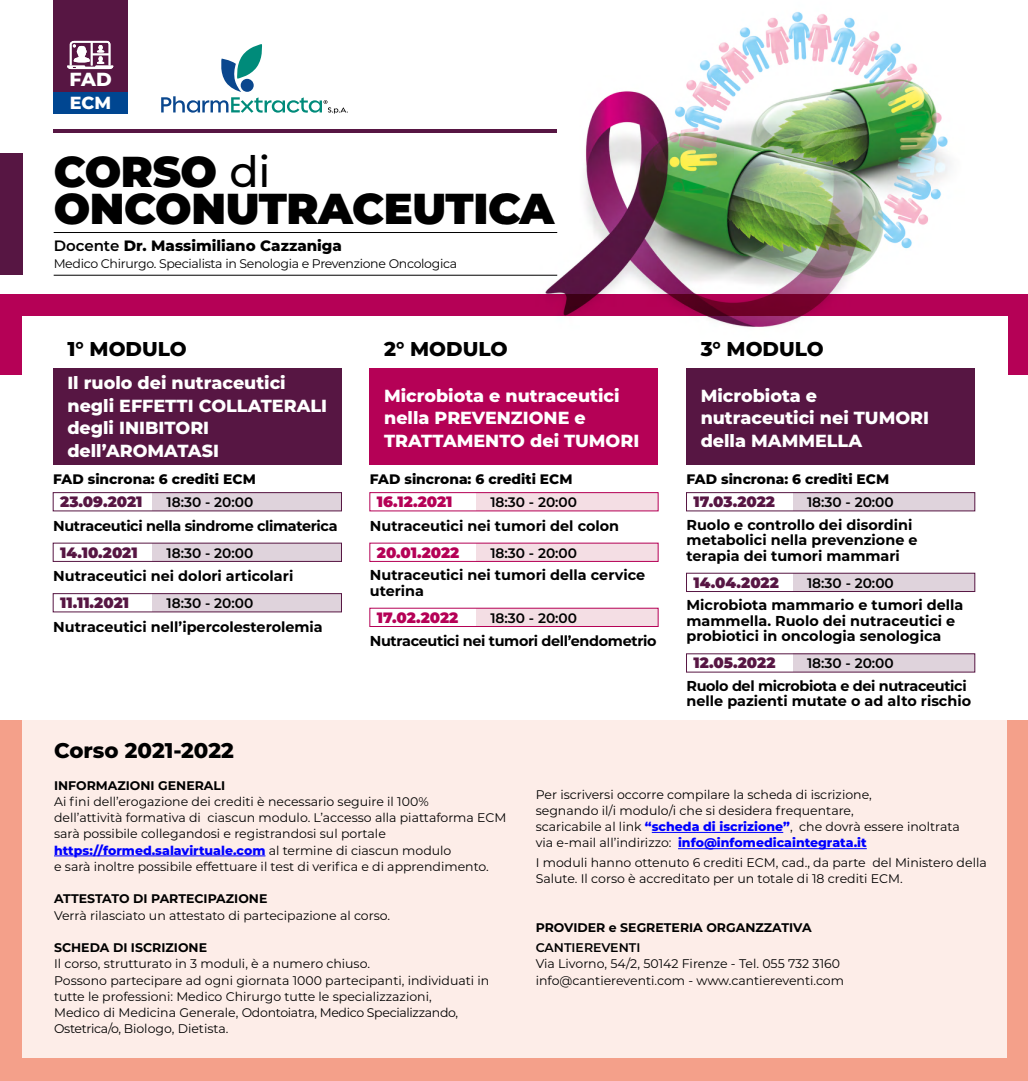
<style>
.page{position:relative;width:1028px;height:1081px;background:#fff}
.page>*{position:absolute;margin:0;border:0;box-sizing:border-box;transform-origin:0 0}
.t1{font:900 43.12px/37.5px "Montserrat";letter-spacing:-.01em;color:#000}
.t2{font:800 21.25px "Montserrat";color:#000}
.t3{font:800 20px "Montserrat";color:#000}
.t4{font:800 18.88px "Montserrat";color:#fff}
.t5{font:800 17.5px/22.5px "Montserrat";color:#fff}
.t6{font:900 15px "Montserrat";color:#571643}
.t7{font:800 15px "Montserrat";color:#000}
.t8{font:900 15px "Montserrat";color:#b50156}
.t9{font:700 14.38px/15.5px "Montserrat";color:#000}
.t10{font:700 14.38px "Montserrat";letter-spacing:-.025em;color:#000}
.t11{font:700 14.38px/15.5px "Montserrat";letter-spacing:-.02em;color:#000}
.t12{font:600 13.75px "Montserrat";color:#000}
.t13{font:800 13.75px "Montserrat";color:#000}
.t14{font:12.5px/16.2px "Montserrat";color:#000}
.t15{font:700 12.5px "Montserrat";color:#000}
.t16{font:12.5px "Montserrat";letter-spacing:-.025em;color:#000}
.t17{font:600 12.5px "Montserrat";color:#000}
.s1{font-weight:500}
.s2{font-weight:600}
.s3{font-weight:800;color:#00f}
</style>
<div class="page">
<div style="left:0;top:720px;width:1028px;height:361px;background:#f4a08a"></div>
<div style="left:0;top:294px;width:1028px;height:81px;background:#b50156"></div>
<div style="left:22px;top:316px;width:985px;height:64px;background:#fff"></div>
<div style="left:53px;top:368px;width:288px;height:29px;background:#571643"></div>
<div style="left:53px;top:391px;width:288px;height:51px;background:#571643"></div>
<div style="left:53px;top:436px;width:288px;height:28px;background:#571643"></div>
<div style="left:152px;top:493px;width:189px;height:18px;background:#dfd3dc"></div>
<div style="left:53px;top:492px;width:289px;height:19px;border:1px solid #571643"></div>
<div style="left:152px;top:543px;width:189px;height:18px;background:#dfd3dc"></div>
<div style="left:53px;top:543px;width:289px;height:19px;border:1px solid #571643"></div>
<div style="left:152px;top:593px;width:189px;height:19px;background:#dfd3dc"></div>
<div style="left:53px;top:593px;width:289px;height:19px;border:1px solid #571643"></div>
<div style="left:370px;top:368px;width:288px;height:51px;background:#b50156"></div>
<div style="left:370px;top:413px;width:288px;height:29px;background:#b50156"></div>
<div style="left:370px;top:435px;width:288px;height:30px;background:#b50156"></div>
<div style="left:476px;top:493px;width:182px;height:18px;background:#f4dee4"></div>
<div style="left:369px;top:492px;width:289px;height:19px;border:1px solid #b50156"></div>
<div style="left:476px;top:543px;width:182px;height:18px;background:#f4dee4"></div>
<div style="left:369px;top:543px;width:289px;height:19px;border:1px solid #b50156"></div>
<div style="left:476px;top:608px;width:182px;height:18px;background:#f4dee4"></div>
<div style="left:369px;top:608px;width:289px;height:19px;border:1px solid #b50156"></div>
<div style="left:686px;top:368px;width:288px;height:29px;background:#571643"></div>
<div style="left:686px;top:391px;width:288px;height:28px;background:#571643"></div>
<div style="left:686px;top:413px;width:288px;height:29px;background:#571643"></div>
<div style="left:686px;top:436px;width:288px;height:28px;background:#571643"></div>
<div style="left:793px;top:493px;width:181px;height:18px;background:#dfd3dc"></div>
<div style="left:686px;top:492px;width:289px;height:19px;border:1px solid #571643"></div>
<div style="left:793px;top:573px;width:181px;height:18px;background:#dfd3dc"></div>
<div style="left:686px;top:573px;width:289px;height:19px;border:1px solid #571643"></div>
<div style="left:793px;top:654px;width:181px;height:18px;background:#dfd3dc"></div>
<div style="left:53px;top:0;width:75px;height:113px;background:#571643"></div>
<svg style="left:67px;top:40px;width:47px;height:29px"></svg>
<svg style="left:161px;top:44px;width:187px;height:70px"></svg>
<hr style="left:54px;top:232px;width:503px;height:1px;background:#000">
<hr style="left:54px;top:275px;width:503px;height:1px;background:#000">
<div style="left:53px;top:92px;width:75px;height:21px;background:#004691"></div>
<hr style="left:53px;top:129px;width:503px;height:3px;background:#571643">
<div style="left:0;top:153px;width:22px;height:122px;background:#571643"></div>
<div style="left:22px;top:720px;width:984px;height:338px;background:#fdede8"></div>
<hr style="left:54px;top:855px;width:211px;height:1px;background:#00f">
<hr style="left:652px;top:832px;width:131px;height:1px;background:#00f">
<hr style="left:678px;top:848px;width:188px;height:1px;background:#00f">
<img style="left:503px;top:12px;width:505px;height:341px">
<h3 class="t4" style="left:70px;top:66px;width:44px">FAD</h3>
<h3 class="t5" style="left:70px;top:90px;width:43px">ECM</h3>
<h1 class="t1" style="left:54px;top:150px;width:502px">CORSO <span class="s1">di<br></span>ONCONUTRACEUTICA</h1>
<p class="t7" style="left:54px;top:234px;width:290px"><span class="s2">Docente</span> Dr. Massimiliano Cazzaniga</p>
<p class="t16" style="left:54px;top:255px;width:405px">Medico Chirurgo. Specialista in Senologia e Prevenzione Oncologica</p>
<h3 class="t3" style="left:67px;top:334px;width:121px">1° MODULO</h3>
<h3 class="t5" style="left:67px;top:370px;width:261px">Il ruolo dei nutraceutici negli EFFETTI COLLATERALI degli INIBITORI dell’AROMATASI</h3>
<p class="t13" style="left:53px;top:469px;width:204px">FAD sincrona: 6 crediti ECM</p>
<p class="t6" style="left:60px;top:490px;width:84px">23.09.2021</p>
<p class="t12" style="left:167px;top:492px;width:88px">18:30 - 20:00</p>
<p class="t10" style="left:53px;top:515px;width:286px">Nutraceutici nella sindrome climaterica</p>
<p class="t6" style="left:60px;top:541px;width:79px">14.10.2021</p>
<p class="t12" style="left:167px;top:543px;width:88px">18:30 - 20:00</p>
<p class="t9" style="left:53px;top:567px;width:242px">Nutraceutici nei dolori articolari</p>
<p class="t6" style="left:60px;top:591px;width:70px">11.11.2021</p>
<p class="t12" style="left:167px;top:593px;width:88px">18:30 - 20:00</p>
<p class="t9" style="left:53px;top:618px;width:271px">Nutraceutici nell’ipercolesterolemia</p>
<h3 class="t3" style="left:384px;top:334px;width:125px">2° MODULO</h3>
<h3 class="t5" style="left:384px;top:383px;width:257px">Microbiota e nutraceutici nella PREVENZIONE e<br>TRATTAMENTO dei TUMORI</h3>
<p class="t13" style="left:370px;top:469px;width:204px">FAD sincrona: 6 crediti ECM</p>
<p class="t8" style="left:377px;top:490px;width:77px">16.12.2021</p>
<p class="t12" style="left:490px;top:492px;width:88px">18:30 - 20:00</p>
<p class="t9" style="left:370px;top:517px;width:251px">Nutraceutici nei tumori del colon</p>
<p class="t8" style="left:377px;top:541px;width:84px">20.01.2022</p>
<p class="t12" style="left:490px;top:543px;width:88px">18:30 - 20:00</p>
<p class="t9" style="left:370px;top:567px;width:277px">Nutraceutici nei tumori della cervice uterina</p>
<p class="t8" style="left:377px;top:606px;width:83px">17.02.2022</p>
<p class="t12" style="left:490px;top:608px;width:88px">18:30 - 20:00</p>
<p class="t10" style="left:370px;top:631px;width:288px">Nutraceutici nei tumori dell’endometrio</p>
<h3 class="t3" style="left:700px;top:334px;width:125px">3° MODULO</h3>
<h3 class="t5" style="left:700px;top:383px;width:230px">Microbiota e nutraceutici nei TUMORI della MAMMELLA</h3>
<p class="t13" style="left:686px;top:469px;width:204px">FAD sincrona: 6 crediti ECM</p>
<p class="t6" style="left:693px;top:490px;width:83px">17.03.2022</p>
<p class="t12" style="left:807px;top:492px;width:88px">18:30 - 20:00</p>
<p class="t9" style="left:686px;top:516px;width:232px">Ruolo e controllo dei disordini metabolici nella prevenzione e terapia dei tumori mammari</p>
<p class="t6" style="left:693px;top:571px;width:87px">14.04.2022</p>
<p class="t12" style="left:807px;top:573px;width:88px">18:30 - 20:00</p>
<p class="t9" style="left:686px;top:597px;width:278px">Microbiota mammario e tumori della mammella. Ruolo dei nutraceutici e probiotici in oncologia senologica</p>
<p class="t6" style="left:693px;top:652px;width:83px">12.05.2022</p>
<p class="t12" style="left:807px;top:654px;width:88px">18:30 - 20:00</p>
<p class="t11" style="left:686px;top:677px;width:286px">Ruolo del microbiota e dei nutraceutici nelle pazienti mutate o ad alto rischio</p>
<h2 class="t2" style="left:54px;top:735px;width:181px">Corso 2021-2022</h2>
<p class="t15" style="left:54px;top:776px;width:173px">INFORMAZIONI GENERALI</p>
<p class="t14" style="left:54px;top:793px;width:454px">Ai fini dell’erogazione dei crediti è necessario seguire il 100%<br>dell’attività formativa di ciascun modulo. L’accesso alla piattaforma ECM sarà possibile collegandosi e registrandosi sul portale <span class="s3">https://formed.salavirtuale.com</span> al termine di ciascun modulo<br>e sarà inoltre possibile effettuare il test di verifica e di apprendimento.</p>
<p class="t15" style="left:54px;top:890px;width:215px">ATTESTATO DI PARTECIPAZIONE</p>
<p class="t14" style="left:54px;top:906px;width:337px">Verrà rilasciato un attestato di partecipazione al corso.</p>
<p class="t15" style="left:54px;top:938px;width:154px">SCHEDA DI ISCRIZIONE</p>
<p class="t14" style="left:54px;top:955px;width:437px">Il corso, strutturato in 3 moduli, è a numero chiuso.<br>Possono partecipare ad ogni giornata 1000 partecipanti, individuati in tutte le professioni: Medico Chirurgo tutte le specializzazioni,<br>Medico di Medicina Generale, Odontoiatra, Medico Specializzando, Ostetrica/o, Biologo, Dietista.</p>
<p class="t14" style="left:535px;top:785px;width:426px">Per iscriversi occorre compilare la scheda di iscrizione,<br>segnando il/i modulo/i che si desidera frequentare,<br>scaricabile al link <span class="s3">“scheda di iscrizione”</span>, che dovrà essere inoltrata via e-mail all’indirizzo: <span class="s3">info@infomedicaintegrata.it</span></p>
<p class="t14" style="left:535px;top:854px;width:452px">I moduli hanno ottenuto 6 crediti ECM, cad., da parte del Ministero della<br>Salute. Il corso è accreditato per un totale di 18 crediti ECM.</p>
<p class="t15" style="left:535px;top:919px;width:277px">PROVIDER e SEGRETERIA ORGANZZATIVA</p>
<p class="t17" style="left:535px;top:938px;width:106px">CANTIEREVENTI</p>
<p class="t14" style="left:535px;top:955px;width:310px">Via Livorno, 54/2, 50142 Firenze - Tel. 055 732 3160 info@cantiereventi.com - www.cantiereventi.com</p>
</div>
